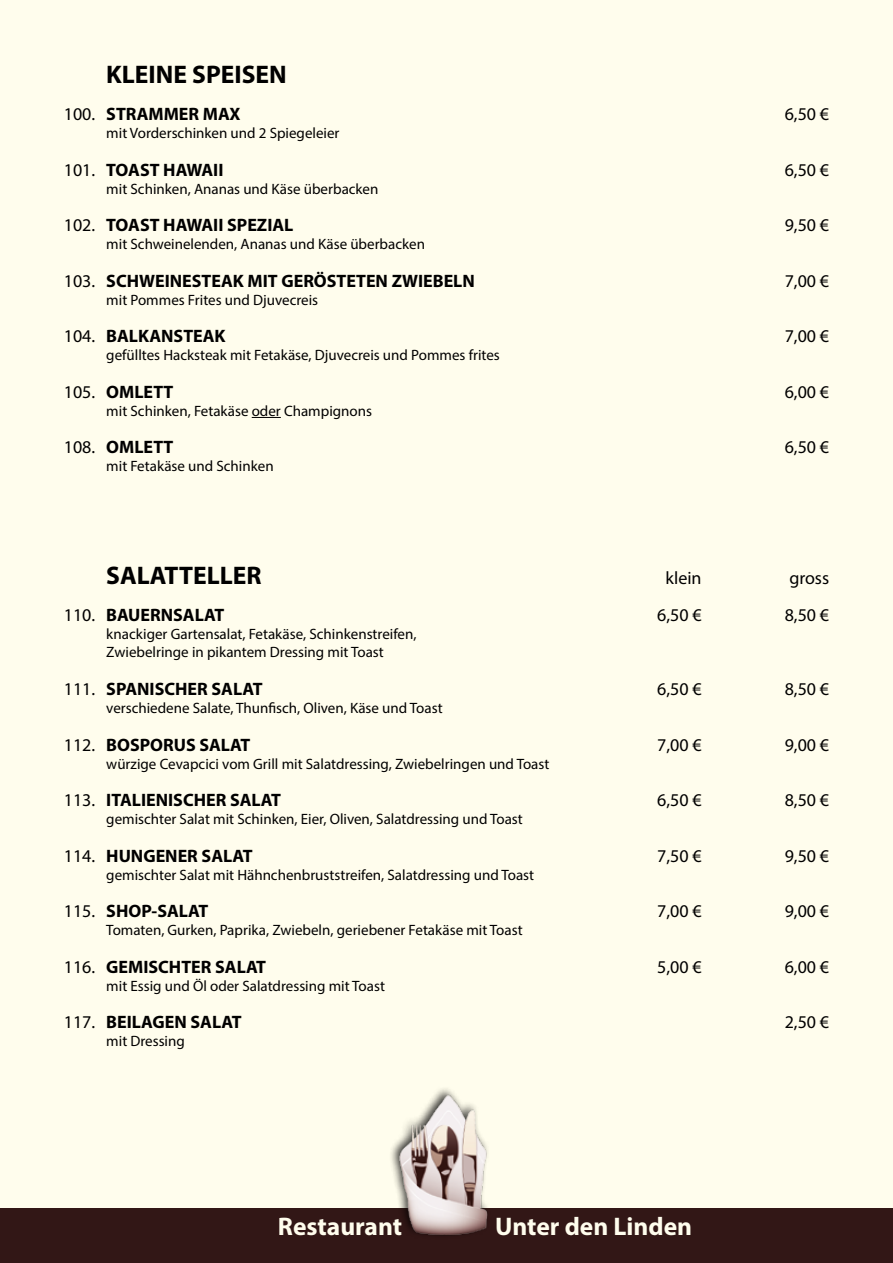
<style>
.page{position:relative;width:893px;height:1263px;background:#fffded}
.page>*{position:absolute;margin:0;border:0;box-sizing:border-box;transform-origin:0 0}
.t1{font:700 25.5px "Myriad Pro";color:#fffded}
.t2{font:700 25.5px "Myriad Pro";color:#000}
.t3{font:700 18px "Myriad Pro";color:#000}
.t4{font:18px "Myriad Pro";color:#000}
.t5{font:15px/18px "Myriad Pro";color:#000}
.s1{font-weight:400}
</style>
<div class="page">
<div style="left:0;top:1209px;width:893px;height:54px;background:#321716"></div>
<div style="left:389px;top:1085px;width:102px;height:155px;background:#000;opacity:.75"></div>
<img style="left:394px;top:1090px;width:105px;height:150px">
<svg style="left:252px;top:417px;width:29px;height:1px"></svg>
<h1 class="t2" style="left:106px;top:58px;width:182px">KLEINE SPEISEN</h1>
<p class="t3" style="left:64px;top:103px;width:178px"><span class="s1">100.</span> STRAMMER MAX</p>
<p class="t4" style="left:785px;top:103px;width:46px">6,50 €</p>
<p class="t5" style="left:106px;top:124px;width:235px">mit Vorderschinken und 2 Spiegeleier</p>
<p class="t3" style="left:64px;top:158px;width:161px"><span class="s1">101.</span> TOAST HAWAII</p>
<p class="t4" style="left:785px;top:159px;width:46px">6,50 €</p>
<p class="t5" style="left:106px;top:180px;width:274px">mit Schinken, Ananas und Käse überbacken</p>
<p class="t3" style="left:64px;top:214px;width:231px"><span class="s1">102.</span> TOAST HAWAII SPEZIAL</p>
<p class="t4" style="left:785px;top:214px;width:46px">9,50 €</p>
<p class="t5" style="left:106px;top:235px;width:320px">mit Schweinelenden, Ananas und Käse überbacken</p>
<p class="t3" style="left:64px;top:269px;width:413px"><span class="s1">103.</span> SCHWEINESTEAK MIT GERÖSTETEN ZWIEBELN</p>
<p class="t4" style="left:785px;top:270px;width:46px">7,00 €</p>
<p class="t5" style="left:106px;top:291px;width:213px">mit Pommes Frites und Djuvecreis</p>
<p class="t3" style="left:64px;top:325px;width:163px"><span class="s1">104.</span> BALKANSTEAK</p>
<p class="t4" style="left:785px;top:325px;width:46px">7,00 €</p>
<p class="t5" style="left:106px;top:346px;width:395px">gefülltes Hacksteak mit Fetakäse, Djuvecreis und Pommes frites</p>
<p class="t3" style="left:64px;top:380px;width:111px"><span class="s1">105.</span> OMLETT</p>
<p class="t4" style="left:785px;top:381px;width:46px">6,00 €</p>
<p class="t5" style="left:106px;top:402px;width:267px">mit Schinken, Fetakäse oder Champignons</p>
<p class="t3" style="left:64px;top:436px;width:111px"><span class="s1">108.</span> OMLETT</p>
<p class="t4" style="left:785px;top:436px;width:46px">6,50 €</p>
<p class="t5" style="left:106px;top:457px;width:169px">mit Fetakäse und Schinken</p>
<h1 class="t2" style="left:106px;top:559px;width:157px">SALATTELLER</h1>
<p class="t4" style="left:665px;top:567px;width:38px">klein</p>
<p class="t4" style="left:789px;top:567px;width:41px">gross</p>
<p class="t3" style="left:64px;top:604px;width:162px"><span class="s1">110.</span> BAUERNSALAT</p>
<p class="t4" style="left:657px;top:604px;width:46px">6,50 €</p>
<p class="t4" style="left:785px;top:604px;width:46px">8,50 €</p>
<p class="t5" style="left:106px;top:625px;width:312px">knackiger Gartensalat, Fetakäse, Schinkenstreifen,<br>Zwiebelringe in pikantem Dressing mit Toast</p>
<p class="t3" style="left:64px;top:677px;width:200px"><span class="s1">111.</span> SPANISCHER SALAT</p>
<p class="t4" style="left:657px;top:678px;width:46px">6,50 €</p>
<p class="t4" style="left:785px;top:678px;width:46px">8,50 €</p>
<p class="t5" style="left:106px;top:699px;width:338px">verschiedene Salate, Thunfisch, Oliven, Käse und Toast</p>
<p class="t3" style="left:64px;top:733px;width:188px"><span class="s1">112.</span> BOSPORUS SALAT</p>
<p class="t4" style="left:657px;top:733px;width:46px">7,00 €</p>
<p class="t4" style="left:785px;top:733px;width:46px">9,00 €</p>
<p class="t5" style="left:106px;top:754px;width:445px">würzige Cevapcici vom Grill mit Salatdressing, Zwiebelringen und Toast</p>
<p class="t3" style="left:64px;top:788px;width:219px"><span class="s1">113.</span> ITALIENISCHER SALAT</p>
<p class="t4" style="left:657px;top:789px;width:46px">6,50 €</p>
<p class="t4" style="left:785px;top:789px;width:46px">8,50 €</p>
<p class="t5" style="left:106px;top:810px;width:418px">gemischter Salat mit Schinken, Eier, Oliven, Salatdressing und Toast</p>
<p class="t3" style="left:64px;top:844px;width:190px"><span class="s1">114.</span> HUNGENER SALAT</p>
<p class="t4" style="left:657px;top:844px;width:46px">7,50 €</p>
<p class="t4" style="left:785px;top:844px;width:46px">9,50 €</p>
<p class="t5" style="left:106px;top:865px;width:429px">gemischter Salat mit Hähnchenbruststreifen, Salatdressing und Toast</p>
<p class="t3" style="left:64px;top:899px;width:146px"><span class="s1">115.</span> SHOP-SALAT</p>
<p class="t4" style="left:657px;top:900px;width:46px">7,00 €</p>
<p class="t4" style="left:785px;top:900px;width:46px">9,00 €</p>
<p class="t5" style="left:106px;top:921px;width:418px">Tomaten, Gurken, Paprika, Zwiebeln, geriebener Fetakäse mit Toast</p>
<p class="t3" style="left:64px;top:955px;width:204px"><span class="s1">116.</span> GEMISCHTER SALAT</p>
<p class="t4" style="left:657px;top:955px;width:46px">5,00 €</p>
<p class="t4" style="left:785px;top:955px;width:46px">6,00 €</p>
<p class="t5" style="left:106px;top:976px;width:280px">mit Essig und Öl oder Salatdressing mit Toast</p>
<p class="t3" style="left:64px;top:1010px;width:179px"><span class="s1">117.</span> BEILAGEN SALAT</p>
<p class="t4" style="left:785px;top:1011px;width:46px">2,50 €</p>
<p class="t5" style="left:106px;top:1032px;width:80px">mit Dressing</p>
<h1 class="t1" style="left:278px;top:1210px;width:126px">Restaurant</h1>
<h1 class="t1" style="left:495px;top:1210px;width:199px">Unter den Linden</h1>
</div>
